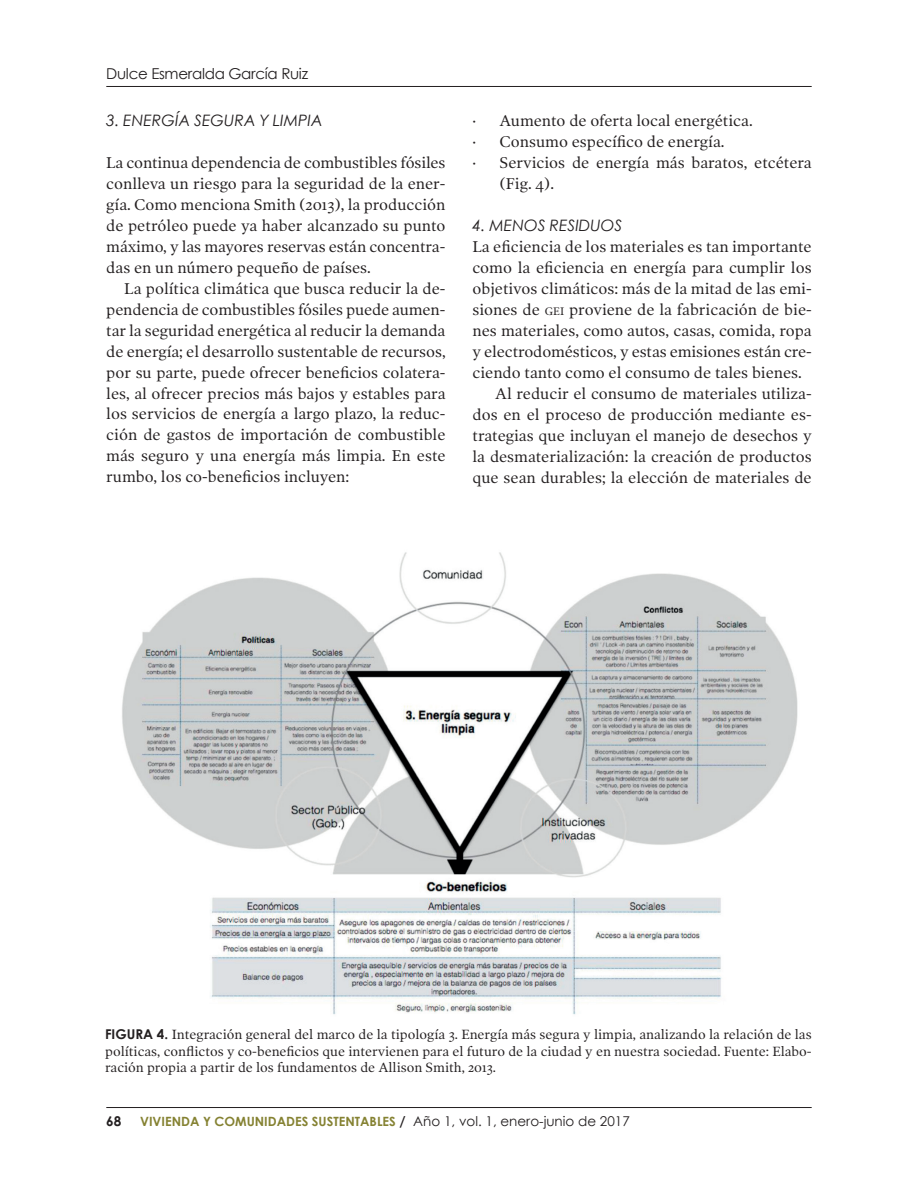
<style>
.page{position:relative;width:918px;height:1188px;background:#fff}
.page>*{position:absolute;margin:0;border:0;box-sizing:border-box;transform-origin:0 0}
.t1{font:15.75px/21px "Poynter OS Text One";color:#231f20;text-align:justify}
.t2{font:italic 15.75px "Century Gothic";color:#231f20}
.t3{font:15px "Century Gothic";letter-spacing:-.02em;color:#231f20}
.t4{font:13.5px/16.5px "Poynter OS Text One";color:#231f20;text-align:justify}
.t5{font:700 13.5px "Century Gothic";color:#231f20}
.t6{font:700 12.75px "Century Gothic";color:#858232}
.s1{font-size:10.95px}
.s2{font-family:"Century Gothic";font-weight:700}
.s3{font-size:13.5px;color:#231f20}
.s4{font-weight:400;font-size:13.5px;color:#231f20}
</style>
<div class="page">
<hr style="left:106px;top:1107px;width:706px;height:1px;background:#231f20">
<hr style="left:106px;top:86px;width:706px;height:1px;background:#231f20">
<img style="left:122px;top:552px;width:676px;height:463px">
<p class="t3" style="left:106px;top:64px;width:203px">Dulce Esmeralda García Ruiz</p>
<p class="t2" style="left:106px;top:110px;width:218px">3. ENERGÍA SEGURA Y LIMPIA</p>
<p class="t1" style="left:106px;top:152px;width:341px">La continua dependencia de combustibles fósiles conlleva un riesgo para la seguridad de la ener&shy;gía. Como menciona Smith (2013), la producción de petróleo puede ya haber alcanzado su punto máximo, y las mayores reservas están concentra&shy;das en un número pequeño de países.</p>
<p class="t1" style="left:106px;top:278px;width:341px;text-indent:18px">La política climática que busca reducir la de&shy;pendencia de combustibles fósiles puede aumen&shy;tar la seguridad energética al reducir la demanda de energía; el desarrollo sustentable de recursos, por su parte, puede ofrecer beneficios colatera&shy;les, al ofrecer precios más bajos y estables para los servicios de energía a largo plazo, la reduc&shy;ción de gastos de importación de combustible más seguro y una energía más limpia. En este rumbo, los co-beneficios incluyen:</p>
<p class="t1" style="left:473px;top:110px;width:282px">· Aumento de oferta local energética.</p>
<p class="t1" style="left:473px;top:131px;width:254px">· Consumo específico de energía.</p>
<p class="t1" style="left:473px;top:152px;width:341px">· Servicios de energía más baratos, etcétera</p>
<p class="t1" style="left:499px;top:173px;width:56px">(Fig. 4).</p>
<p class="t2" style="left:473px;top:215px;width:152px">4. MENOS RESIDUOS</p>
<p class="t1" style="left:473px;top:236px;width:341px">La eficiencia de los materiales es tan importante</p>
<p class="t1" style="left:473px;top:257px;width:341px">como la eficiencia en energía para cumplir los</p>
<p class="t1" style="left:473px;top:278px;width:341px">objetivos climáticos: más de la mitad de las emi-</p>
<p class="t1" style="left:473px;top:299px;width:341px">siones de <span class="s1">GEI</span> proviene de la fabricación de bie-</p>
<p class="t1" style="left:473px;top:320px;width:341px">nes materiales, como autos, casas, comida, ropa</p>
<p class="t1" style="left:473px;top:341px;width:341px">y electrodomésticos, y estas emisiones están cre-</p>
<p class="t1" style="left:473px;top:362px;width:331px">ciendo tanto como el consumo de tales bienes.</p>
<p class="t1" style="left:495px;top:383px;width:318px">Al reducir el consumo de materiales utiliza-</p>
<p class="t1" style="left:473px;top:404px;width:341px">dos en el proceso de producción mediante es-</p>
<p class="t1" style="left:473px;top:425px;width:341px">trategias que incluyan el manejo de desechos y</p>
<p class="t1" style="left:473px;top:446px;width:341px">la desmaterialización: la creación de productos</p>
<p class="t1" style="left:473px;top:467px;width:341px">que sean durables; la elección de materiales de</p>
<p class="t4" style="left:105px;top:1027px;width:708px"><span class="s2">FIGURA 4.</span> Integración general del marco de la tipología 3. Energía más segura y limpia, analizando la relación de las políticas, conflictos y co-beneficios que intervienen para el futuro de la ciudad y en nuestra sociedad. Fuente: Elabo&shy;ración propia a partir de los fundamentos de Allison Smith, 2013.</p>
<p class="t5" style="left:106px;top:1113px;width:17px">68</p>
<p class="t6" style="left:140px;top:1114px;width:491px">VIVIENDA Y COMUNIDADES SUSTENTABLES <span class="s3">/</span> <span class="s4">Año 1, vol. 1, enero-junio de 2017</span></p>
</div>
